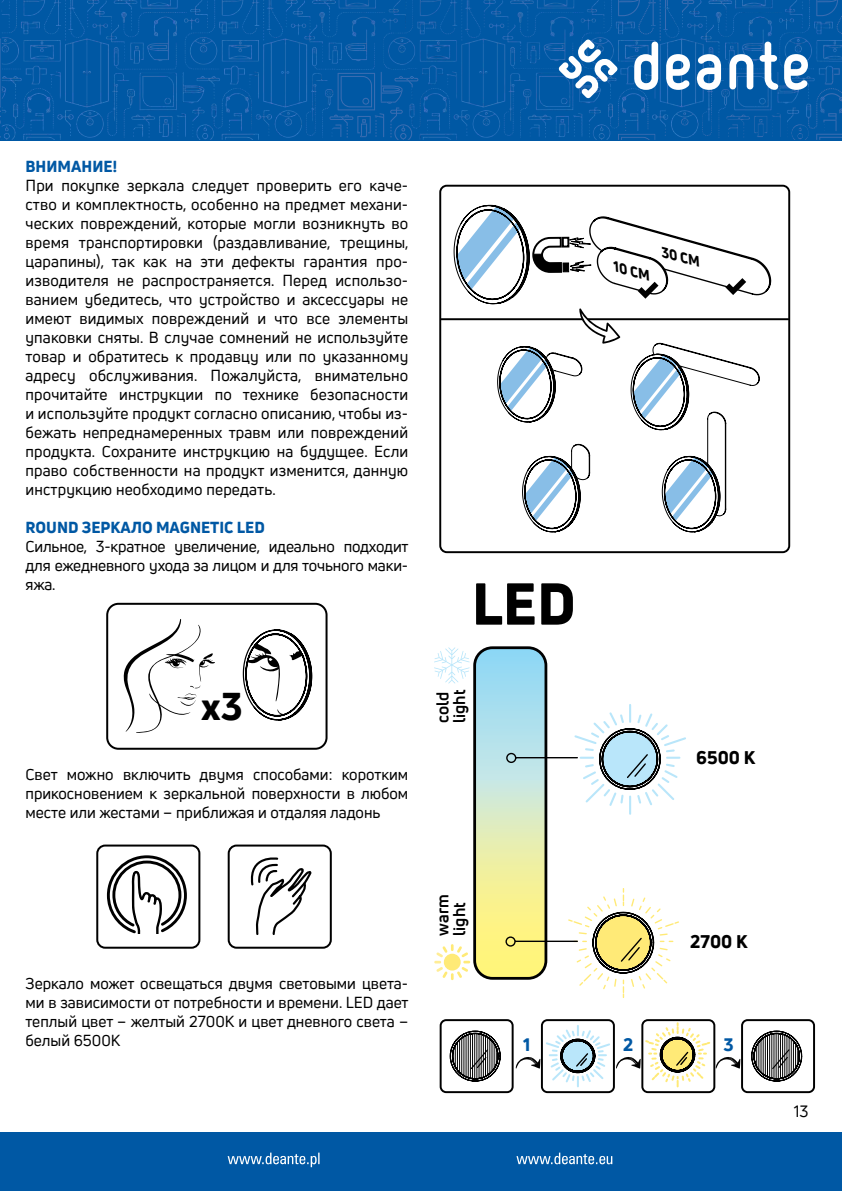
<style>
.page{position:relative;width:842px;height:1191px;background:#fff}
.page>*{position:absolute;margin:0;border:0;box-sizing:border-box;transform-origin:0 0}
.t1{font:800 57.8px "Uni Neue";color:#000}
.t2{font:800 37.8px "Uni Neue";color:#000}
.t3{font:800 17.8px "Uni Neue";color:#000}
.t4{font:800 17.6px "Uni Neue";color:#0058a4}
.t5{font:700 16.6px/16.6px "Uni Neue";color:#000}
.t6{font:16px "Uni Neue";color:#000}
.t7{font:15.6px/19px "Uni Neue";color:#000;text-align:justify}
.t8{font:800 15.6px "Uni Neue";color:#0058a4}
.t9{font:italic 800 14px "Uni Neue";color:#000}
</style>
<div class="page">
<div style="left:0;top:1132px;width:842px;height:59px;background:#0058a4"></div>
<svg style="left:228px;top:1152px;width:384px;height:15px"></svg>
<svg style="left:0;top:40px;width:2px;height:98px"></svg>
<img style="left:0;top:7px;width:2px;height:28px">
<svg style="left:2px;top:0;width:840px;height:140px;background:#045aa5"></svg>
<svg style="left:329px;top:72px;width:89px;height:68px;background:#085ba6"></svg>
<svg style="left:816px;top:0;width:22px;height:34px"></svg>
<img style="left:2px;top:13px;width:328px;height:4px">
<img style="left:50px;top:71px;width:278px;height:50px">
<img style="left:427px;top:41px;width:132px;height:25px">
<img style="left:721px;top:7px;width:89px;height:16px">
<img style="left:618px;top:113px;width:163px;height:24px">
<img style="left:829px;top:7px;width:13px;height:27px">
<svg style="left:729px;top:54px;width:24px;height:35px"></svg>
<svg style="left:759px;top:42px;width:19px;height:48px"></svg>
<svg style="left:559px;top:0;width:162px;height:98px;background:#3177b5"></svg>
<svg style="left:784px;top:54px;width:58px;height:86px;background:#216caf"></svg>
<div style="left:106px;top:603px;width:222px;height:146px;border:2px solid #000;border-radius:11px"></div>
<svg style="left:242px;top:629px;width:71px;height:92px"></svg>
<svg style="left:123px;top:619px;width:92px;height:114px"></svg>
<svg style="left:106px;top:855px;width:81px;height:79px"></svg>
<div style="left:96px;top:844px;width:104px;height:104px;border:2px solid #000;border-radius:8px"></div>
<svg style="left:250px;top:857px;width:62px;height:78px"></svg>
<div style="left:228px;top:844px;width:104px;height:104px;border:2px solid #000;border-radius:8px"></div>
<div style="left:641px;top:1019px;width:74px;height:74px;border:2px solid #000;border-radius:6px"></div>
<div style="left:541px;top:1019px;width:74px;height:74px;border:2px solid #000;border-radius:6px"></div>
<div style="left:440px;top:1019px;width:74px;height:74px;border:2px solid #000;border-radius:6px"></div>
<svg style="left:449px;top:1030px;width:52px;height:52px"></svg>
<div style="left:741px;top:1019px;width:74px;height:74px;border:2px solid #000;border-radius:6px"></div>
<svg style="left:751px;top:1030px;width:52px;height:52px"></svg>
<svg style="left:716px;top:1057px;width:24px;height:11px"></svg>
<svg style="left:434px;top:647px;width:252px;height:350px"></svg>
<svg style="left:516px;top:1023px;width:193px;height:65px"></svg>
<div style="left:439px;top:185px;width:351px;height:368px;border:2px solid #000;border-radius:7px"></div>
<hr style="left:441px;top:318px;width:347px;height:2px;background:#000">
<svg style="left:453px;top:204px;width:319px;height:329px"></svg>
<p class="t8" style="left:25px;top:156px;width:93px">ВНИМАНИЕ!</p>
<p class="t7" style="left:25px;top:176px;width:385px">При покупке зеркала следует проверить его каче&shy;ство и комплектность, особенно на предмет механи&shy;ческих повреждений, которые могли возникнуть во время транспортировки (раздавливание, трещины, царапины), так как на эти дефекты гарантия про&shy;изводителя не распространяется. Перед использо&shy;ванием убедитесь, что устройство и аксессуары не имеют видимых повреждений и что все элементы упаковки сняты. В случае сомнений не используйте товар и обратитесь к продавцу или по указанному адресу обслуживания. Пожалуйста, внимательно прочитайте инструкции по технике безопасности и используйте продукт согласно описанию, чтобы из&shy;бежать непреднамеренных травм или повреждений продукта. Сохраните инструкцию на будущее. Если право собственности на продукт изменится, данную инструкцию необходимо передать.</p>
<p class="t8" style="left:25px;top:517px;width:241px">ROUND ЗЕРКАЛО MAGNETIC LED</p>
<p class="t7" style="left:25px;top:537px;width:385px">Сильное, 3-кратное увеличение, идеально подходит для ежедневного ухода за лицом и для точьного маки&shy;яжа.</p>
<h2 class="t2" style="left:201px;top:680px;width:43px">x3</h2>
<p class="t7" style="left:25px;top:765px;width:384px">Свет можно включить двумя способами: коротким прикосновением к зеркальной поверхности в любом месте или жестами – приближая и отдаляя ладонь</p>
<h1 class="t1" style="left:472px;top:565px;width:106px">LED</h1>
<p class="t5" style="left:434px;top:723px;width:35px;rotate:-90deg">cold light</p>
<p class="t9" style="left:618px;top:257px;width:39px;rotate:15deg">10 CM</p>
<p class="t9" style="left:666px;top:243px;width:41px;rotate:15deg">30 CM</p>
<p class="t3" style="left:696px;top:745px;width:60px">6500 K</p>
<p class="t7" style="left:25px;top:974px;width:385px">Зеркало может освещаться двумя световыми цвета&shy;ми в зависимости от потребности и времени. LED дает теплый цвет – желтый 2700K и цвет дневного света – белый 6500K</p>
<p class="t5" style="left:434px;top:935px;width:43px;rotate:-90deg">warm light</p>
<p class="t3" style="left:690px;top:929px;width:59px">2700 K</p>
<p class="t4" style="left:523px;top:1032px;width:9px">1</p>
<p class="t4" style="left:623px;top:1032px;width:12px">2</p>
<p class="t4" style="left:723px;top:1032px;width:12px">3</p>
<p class="t6" style="left:794px;top:1100px;width:16px">13</p>
</div>
